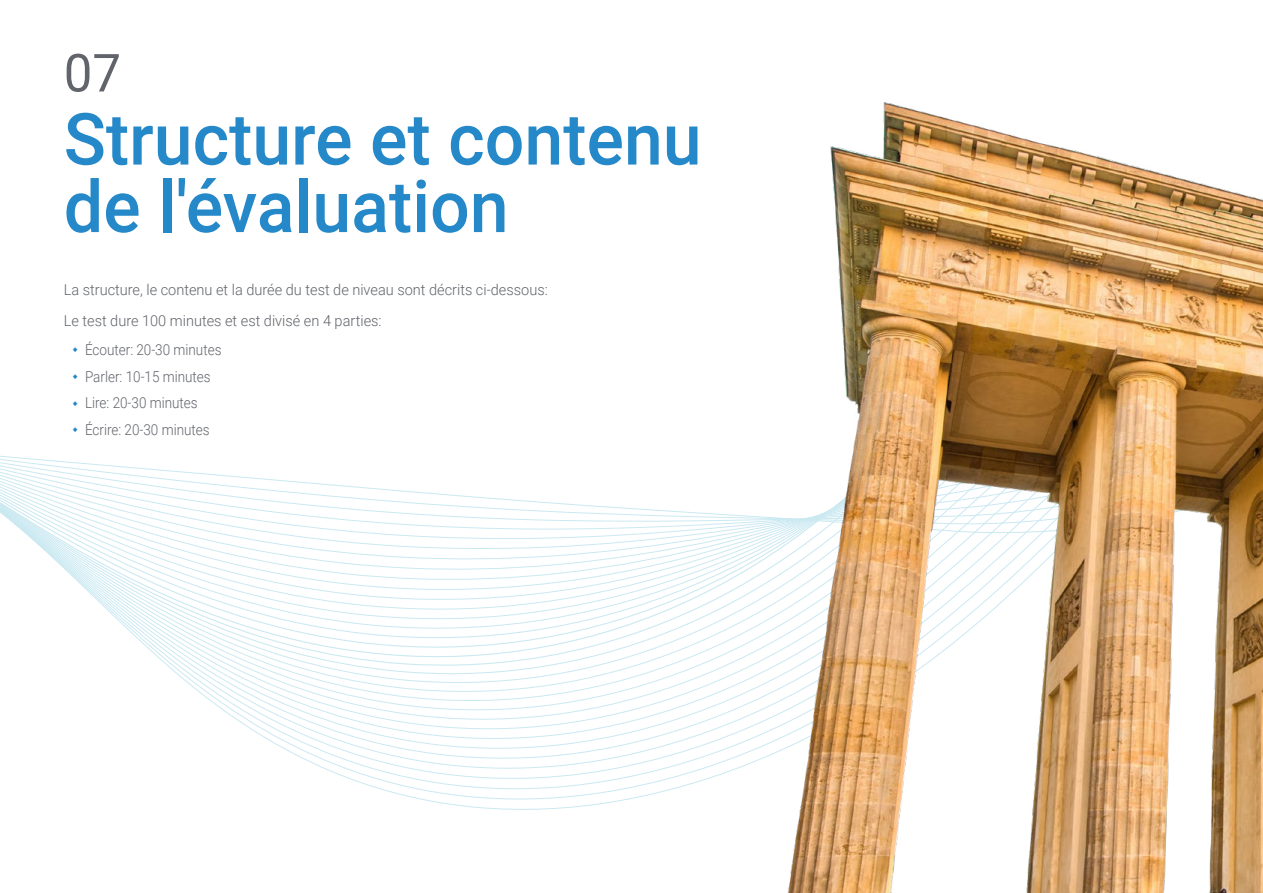
<style>
.page{position:relative;width:1263px;height:893px;background:#fff}
.page>*{position:absolute;margin:0;border:0;box-sizing:border-box;transform-origin:0 0}
.t1{font:500 72px/67.5px "Roboto";color:#2488c9}
.t2{font:52.5px "Roboto";color:#61646a}
.t3{font:300 15px/31px "Roboto";color:#61646a}
.t4{font:300 15px/26.7px "Roboto";color:#61646a;scale:.9 1}
</style>
<div class="page">
<svg style="left:0;top:455px;width:716px;height:355px"></svg>
<img style="left:716px;top:102px;width:547px;height:791px">
<h2 class="t2" style="left:64px;top:36px;width:59px">07</h2>
<h1 class="t1" style="left:64px;top:103px;width:639px">Structure et contenu de l'évaluation</h1>
<p class="t3" style="left:64px;top:274px;width:485px">La structure, le contenu et la durée du test de niveau sont décrits ci-dessous:<br>Le test dure 100 minutes et est divisé en 4 parties:</p>
<p class="t4" style="left:85px;top:336px;width:153px">Écouter: 20-30 minutes<br>Parler: 10-15 minutes<br>Lire: 20-30 minutes<br>Écrire: 20-30 minutes</p>
</div>
